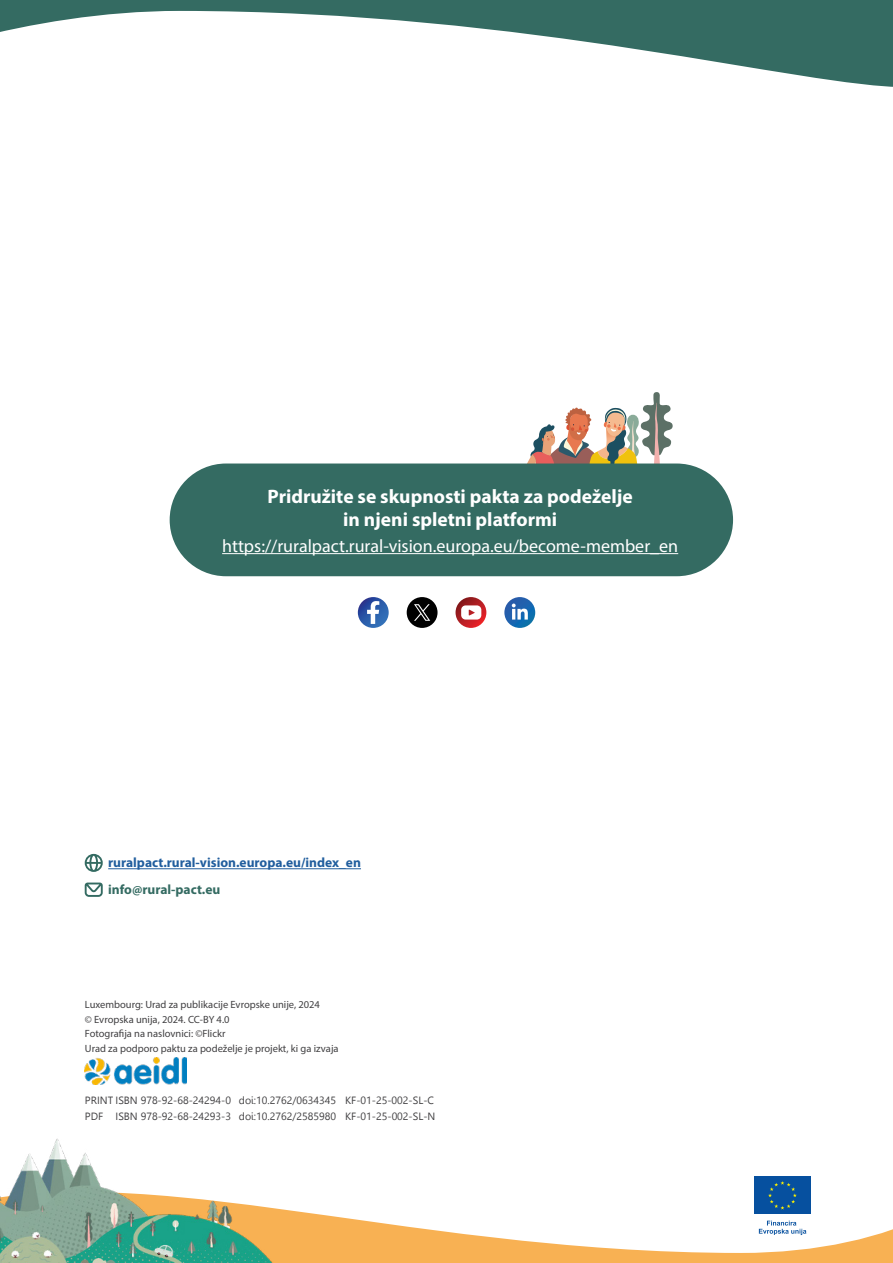
<style>
.page{position:relative;width:893px;height:1263px;background:#fff}
.page>*{position:absolute;margin:0;border:0;box-sizing:border-box;transform-origin:0 0}
.t1{font:700 19.5px/23.4px "Myriad Pro";color:#fff;text-align:center}
.t2{font:18px "Myriad Pro";color:#fff}
.t3{font:700 13.5px "Myriad Pro";color:#215e9e}
.t4{font:700 13.5px "Myriad Pro";color:#346b62}
.Box_info_-_Body_noir{font:10.5px "Myriad Pro";color:#414042}
.Box_info_-_Body_noir-2{font:10.5px "Leelawadee";color:#414042}
</style>
<div class="page">
<svg style="left:0;top:0;width:893px;height:87px"></svg>
<svg style="left:357px;top:1219px;width:536px;height:44px"></svg>
<img style="left:0;top:1138px;width:357px;height:125px">
<div style="left:754px;top:1176px;width:57px;height:38px;background:#06509f"></div>
<svg style="left:768px;top:1181px;width:29px;height:28px"></svg>
<svg style="left:759px;top:1221px;width:47px;height:14px"></svg>
<svg style="left:527px;top:392px;width:146px;height:71px"></svg>
<div style="left:170px;top:463px;width:563px;height:113px;background:#346b62;border-radius:56px"></div>
<hr style="left:222px;top:553px;width:456px;height:1px;background:#fff">
<hr style="left:108px;top:868px;width:253px;height:1px;background:#215e9e">
<svg style="left:85px;top:854px;width:18px;height:18px"></svg>
<svg style="left:85px;top:882px;width:18px;height:15px"></svg>
<img style="left:85px;top:1058px;width:102px;height:27px">
<svg style="left:358px;top:597px;width:31px;height:31px"></svg>
<div style="left:407px;top:597px;width:31px;height:31px;background:#000;border-radius:50%"></div>
<svg style="left:414px;top:604px;width:16px;height:17px"></svg>
<svg style="left:456px;top:597px;width:30px;height:31px"></svg>
<svg style="left:504px;top:597px;width:31px;height:31px"></svg>
<svg style="left:512px;top:603px;width:16px;height:16px"></svg>
<p class="t1" style="left:268px;top:484px;width:367px">Pridružite se skupnosti pakta za podeželje in njeni spletni platformi</p>
<p class="t2" style="left:222px;top:535px;width:458px">https://ruralpact.rural-vision.europa.eu/become-member_en</p>
<p class="t3" style="left:108px;top:854px;width:254px">ruralpact.rural-vision.europa.eu/index_en</p>
<p class="t4" style="left:108px;top:880px;width:114px">info@rural-pact.eu</p>
<p class="Box_info_-_Body_noir" style="left:85px;top:998px;width:237px">Luxembourg: Urad za publikacije Evropske unije, 2024</p>
<p class="Box_info_-_Body_noir" style="left:85px;top:1013px;width:146px">© Evropska unija, 2024. CC-BY 4.0</p>
<p class="Box_info_-_Body_noir" style="left:85px;top:1027px;width:142px">Fotografija na naslovnici: ©Flickr</p>
<p class="Box_info_-_Body_noir" style="left:85px;top:1042px;width:255px">Urad za podporo paktu za podeželje je projekt, ki ga izvaja</p>
<p class="Box_info_-_Body_noir-2" style="left:85px;top:1094px;width:148px">PRINT ISBN 978-92-68-24294-0</p>
<p class="Box_info_-_Body_noir-2" style="left:239px;top:1094px;width:99px">doi:10.2762/0634345</p>
<p class="Box_info_-_Body_noir-2" style="left:345px;top:1094px;width:90px">KF-01-25-002-SL-C</p>
<p class="Box_info_-_Body_noir-2" style="left:85px;top:1111px;width:20px">PDF</p>
<p class="Box_info_-_Body_noir-2" style="left:116px;top:1111px;width:117px">ISBN 978-92-68-24293-3</p>
<p class="Box_info_-_Body_noir-2" style="left:239px;top:1111px;width:99px">doi:10.2762/2585980</p>
<p class="Box_info_-_Body_noir-2" style="left:345px;top:1111px;width:92px">KF-01-25-002-SL-N</p>
</div>
